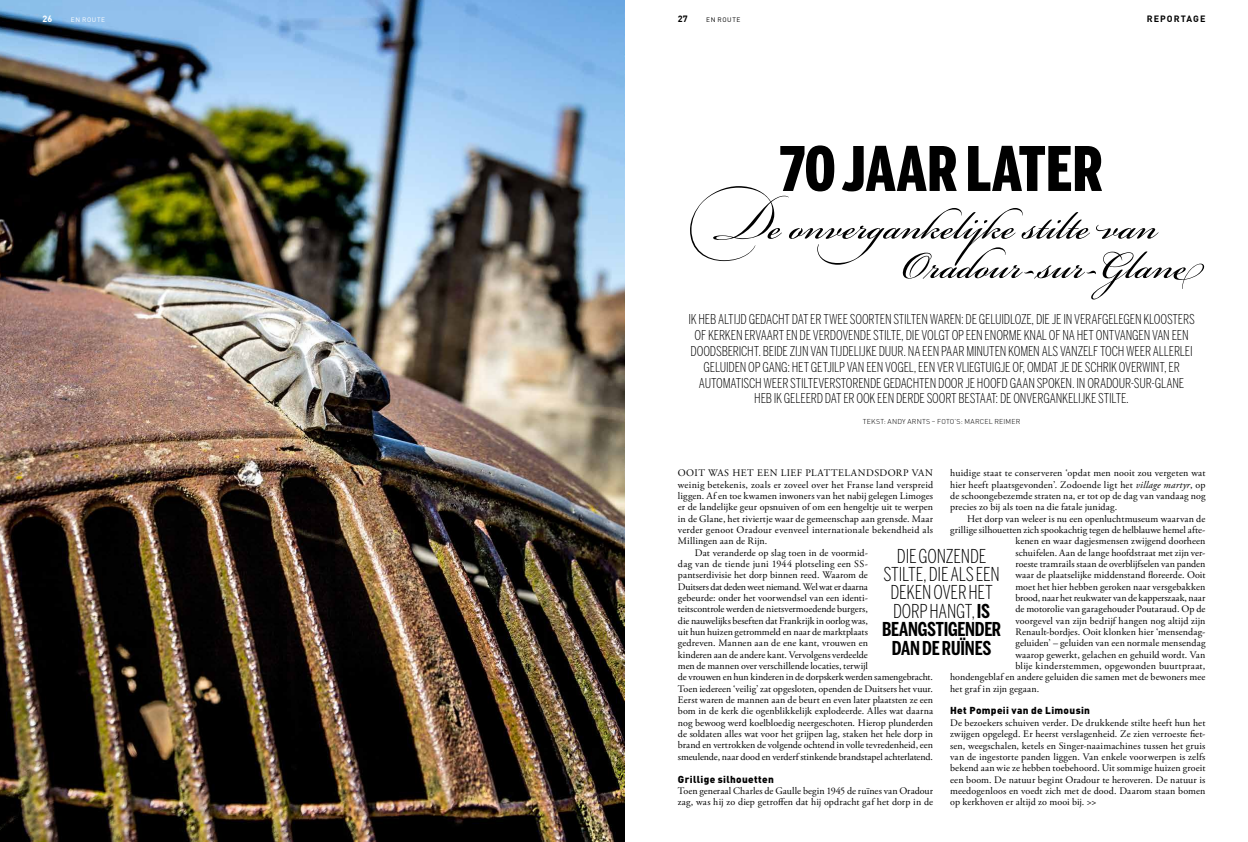
<style>
.page{position:relative;width:1248px;height:842px;background:#fff}
.page>*{position:absolute;margin:0;border:0;box-sizing:border-box;transform-origin:0 0}
.t1{font:900 60.8px "Benton Sans Comp";letter-spacing:.01em;color:#000}
.t2{font:59.9px "Bickham Script Pro";color:#000}
.t3{font:300 19px/18.4px "Benton Sans Comp";letter-spacing:-.01em;color:#000;text-align:center}
.t4{font:300 13.5px/15.8px "Benton Sans Comp";letter-spacing:-.015em;color:#000;text-align:center}
.t5{font:10px/11.3px "Adobe Garamond Pro";letter-spacing:.01em;color:#000;text-align:justify}
.t6{font:10px "Adobe Garamond Pro";letter-spacing:-.01em;color:#000}
.t7{font:10px "Adobe Garamond Pro";letter-spacing:-.02em;color:#000}
.t8{font:900 10px "DIN";letter-spacing:.035em;color:#000}
.t9{font:10px "Adobe Garamond Pro";letter-spacing:.05em;color:#000}
.t10{font:700 9px "DIN Pro";letter-spacing:.11em;color:#000}
.t11{font:700 9px "DIN Pro";color:#fff}
.t12{font:300 7px "DIN Pro";letter-spacing:.03em;color:#000}
.t13{font:6.5px "DIN Pro";letter-spacing:.09em;color:#000}
.t14{font:6.5px "DIN Pro";letter-spacing:.09em;color:#fff}
.s1{font-style:italic}
.s2{font-weight:700}
</style>
<div class="page">
<img style="left:0;top:0;width:624px;height:842px">
<p class="t11" style="left:43px;top:13px;width:11px">26</p>
<p class="t14" style="left:71px;top:15px;width:36px">EN ROUTE</p>
<p class="t10" style="left:677px;top:13px;width:11px">27</p>
<p class="t13" style="left:706px;top:15px;width:36px">EN ROUTE</p>
<p class="t10" style="left:1146px;top:13px;width:60px">REPORTAGE</p>
<h1 class="t1" style="left:780px;top:133px;width:324px">70 JAAR LATER</h1>
<h2 class="t2" style="left:678px;top:183px;width:480px">De onvergankelijke stilte van</h2>
<h2 class="t2" style="left:902px;top:222px;width:300px">Oradour-sur-Glane</h2>
<p class="t4" style="left:688px;top:312px;width:508px">IK HEB ALTIJD GEDACHT DAT ER TWEE SOORTEN STILTEN WAREN: DE GELUIDLOZE, DIE JE IN VERAFGELEGEN KLOOSTERS OF KERKEN ERVAART EN DE VERDOVENDE STILTE, DIE VOLGT OP EEN ENORME KNAL OF NA HET ONTVANGEN VAN EEN DOODSBERICHT. BEIDE ZIJN VAN TIJDELIJKE DUUR. NA EEN PAAR MINUTEN KOMEN ALS VANZELF TOCH WEER ALLERLEI GELUIDEN OP GANG: HET GETJILP VAN EEN VOGEL, EEN VER VLIEGTUIGJE OF, OMDAT JE DE SCHRIK OVERWINT, ER AUTOMATISCH WEER STILTEVERSTORENDE GEDACHTEN DOOR JE HOOFD GAAN SPOKEN. IN ORADOUR-SUR-GLANE HEB IK GELEERD DAT ER OOK EEN DERDE SOORT BESTAAT: DE ONVERGANKELIJKE STILTE.</p>
<p class="t12" style="left:862px;top:417px;width:159px">TEKST: ANDY ARNTS – FOTO’S: MARCEL REIMER</p>
<p class="t5" style="left:950px;top:468px;width:257px">huidige staat te conserveren ‘opdat men nooit zou vergeten wat hier heeft plaatsgevonden’. Zodoende ligt het <span class="s1">village martyr</span>, op de schoongebezemde straten na, er tot op de dag van vandaag nog precies zo bij als toen na die fatale junidag.</p>
<p class="t5" style="left:967px;top:513px;width:240px">Het dorp van weleer is nu een openluchtmuseum waarvan de</p>
<p class="t5" style="left:950px;top:524px;width:257px">grillige silhouetten zich spookachtig tegen de helblauwe hemel afte-</p>
<p class="t5" style="left:1015px;top:536px;width:191px">kenen en waar dagjesmensen zwijgend doorheen</p>
<p class="t5" style="left:1015px;top:547px;width:191px">schuifelen. Aan de lange hoofdstraat met zijn ver-</p>
<p class="t5" style="left:1015px;top:559px;width:191px">roeste tramrails staan de overblijfselen van panden</p>
<p class="t5" style="left:1015px;top:570px;width:191px">waar de plaatselijke middenstand floreerde. Ooit</p>
<p class="t5" style="left:1015px;top:581px;width:191px">moet het hier hebben geroken naar versgebakken</p>
<p class="t5" style="left:1015px;top:593px;width:191px">brood, naar het reukwater van de kapperszaak, naar</p>
<p class="t5" style="left:1015px;top:604px;width:191px">de motorolie van garagehouder Poutaraud. Op de</p>
<p class="t5" style="left:1015px;top:615px;width:191px">voorgevel van zijn bedrijf hangen nog altijd zijn</p>
<p class="t5" style="left:1015px;top:627px;width:191px">Renault-bordjes. Ooit klonken hier ‘mensendag-</p>
<p class="t5" style="left:1015px;top:638px;width:191px">geluiden’ – geluiden van een normale mensendag</p>
<p class="t5" style="left:1015px;top:649px;width:191px">waarop gewerkt, gelachen en gehuild wordt. Van</p>
<p class="t5" style="left:1015px;top:661px;width:191px">blije kinderstemmen, opgewonden buurtpraat,</p>
<p class="t5" style="left:950px;top:672px;width:257px">hondengeblaf en andere geluiden die samen met de bewoners mee</p>
<p class="t5" style="left:950px;top:683px;width:91px">het graf in zijn gegaan.</p>
<p class="t8" style="left:950px;top:704px;width:141px">Het Pompeii van de Limousin</p>
<p class="t5" style="left:950px;top:717px;width:257px">De bezoekers schuiven verder. De drukkende stilte heeft hun het zwijgen opgelegd. Er heerst verslagenheid. Ze zien verroeste fiet&shy;sen, weegschalen, ketels en Singer-naaimachines tussen het gruis van de ingestorte panden liggen. Van enkele voorwerpen is zelfs bekend aan wie ze hebben toebehoord. Uit sommige huizen groeit een boom. De natuur begint Oradour te heroveren. De natuur is meedogenloos en voedt zich met de dood. Daarom staan bomen op kerkhoven er altijd zo mooi bij. &gt;&gt;</p>
<p class="t9" style="left:678px;top:467px;width:256px">OOIT WAS HET EEN LIEF PLATTELANDSDORP VAN</p>
<p class="t5" style="left:677px;top:479px;width:257px">weinig betekenis, zoals er zoveel over het Franse land verspreid</p>
<p class="t5" style="left:677px;top:490px;width:257px">liggen. Af en toe kwamen inwoners van het nabij gelegen Limoges</p>
<p class="t5" style="left:677px;top:502px;width:257px">er de landelijke geur opsnuiven of om een hengeltje uit te werpen</p>
<p class="t5" style="left:677px;top:513px;width:257px">in de Glane, het riviertje waar de gemeenschap aan grensde. Maar</p>
<p class="t5" style="left:677px;top:524px;width:257px">verder genoot Oradour evenveel internationale bekendheid als</p>
<p class="t5" style="left:677px;top:536px;width:91px">Millingen aan de Rijn.</p>
<p class="t5" style="left:694px;top:547px;width:174px">Dat veranderde op slag toen in de voormid-</p>
<p class="t5" style="left:677px;top:558px;width:191px">dag van de tiende juni 1944 plotseling een SS-</p>
<p class="t5" style="left:677px;top:570px;width:191px">pantserdivisie het dorp binnen reed. Waarom de</p>
<p class="t7" style="left:677px;top:580px;width:191px">Duitsers dat deden weet niemand. Wel wat er daarna</p>
<p class="t5" style="left:677px;top:592px;width:191px">gebeurde: onder het voorwendsel van een identi-</p>
<p class="t6" style="left:677px;top:603px;width:191px">teitscontrole werden de nietsvermoedende burgers,</p>
<p class="t5" style="left:677px;top:615px;width:191px">die nauwelijks beseften dat Frankrijk in oorlog was,</p>
<p class="t5" style="left:677px;top:627px;width:191px">uit hun huizen getrommeld en naar de marktplaats</p>
<p class="t5" style="left:677px;top:638px;width:191px">gedreven. Mannen aan de ene kant, vrouwen en</p>
<p class="t5" style="left:677px;top:649px;width:191px">kinderen aan de andere kant. Vervolgens verdeelde</p>
<p class="t5" style="left:677px;top:661px;width:191px">men de mannen over verschillende locaties, terwijl</p>
<p class="t6" style="left:677px;top:671px;width:257px">de vrouwen en hun kinderen in de dorpskerk werden samengebracht.</p>
<p class="t5" style="left:677px;top:683px;width:257px">Toen iedereen ‘veilig’ zat opgesloten, openden de Duitsers het vuur.</p>
<p class="t5" style="left:677px;top:695px;width:257px">Eerst waren de mannen aan de beurt en even later plaatsten ze een</p>
<p class="t5" style="left:677px;top:706px;width:257px">bom in de kerk die ogenblikkelijk explodeerde. Alles wat daarna</p>
<p class="t5" style="left:677px;top:717px;width:257px">nog bewoog werd koelbloedig neergeschoten. Hierop plunderden</p>
<p class="t5" style="left:677px;top:729px;width:257px">de soldaten alles wat voor het grijpen lag, staken het hele dorp in</p>
<p class="t5" style="left:677px;top:740px;width:257px">brand en vertrokken de volgende ochtend in volle tevredenheid, een</p>
<p class="t6" style="left:677px;top:751px;width:257px">smeulende, naar dood en verderf stinkende brandstapel achterlatend.</p>
<p class="t8" style="left:677px;top:772px;width:97px">Grillige silhouetten</p>
<p class="t5" style="left:677px;top:785px;width:257px">Toen generaal Charles de Gaulle begin 1945 de ruïnes van Oradour zag, was hij zo diep getroffen dat hij opdracht gaf het dorp in de</p>
<h3 class="t3" style="left:882px;top:546px;width:121px">DIE GONZENDE<br>STILTE, DIE ALS EEN<br>DEKEN OVER HET<br>DORP HANGT, <span class="s2">IS<br>BEANGSTIGENDER<br>DAN DE RUÏNES</span></h3>
</div>
